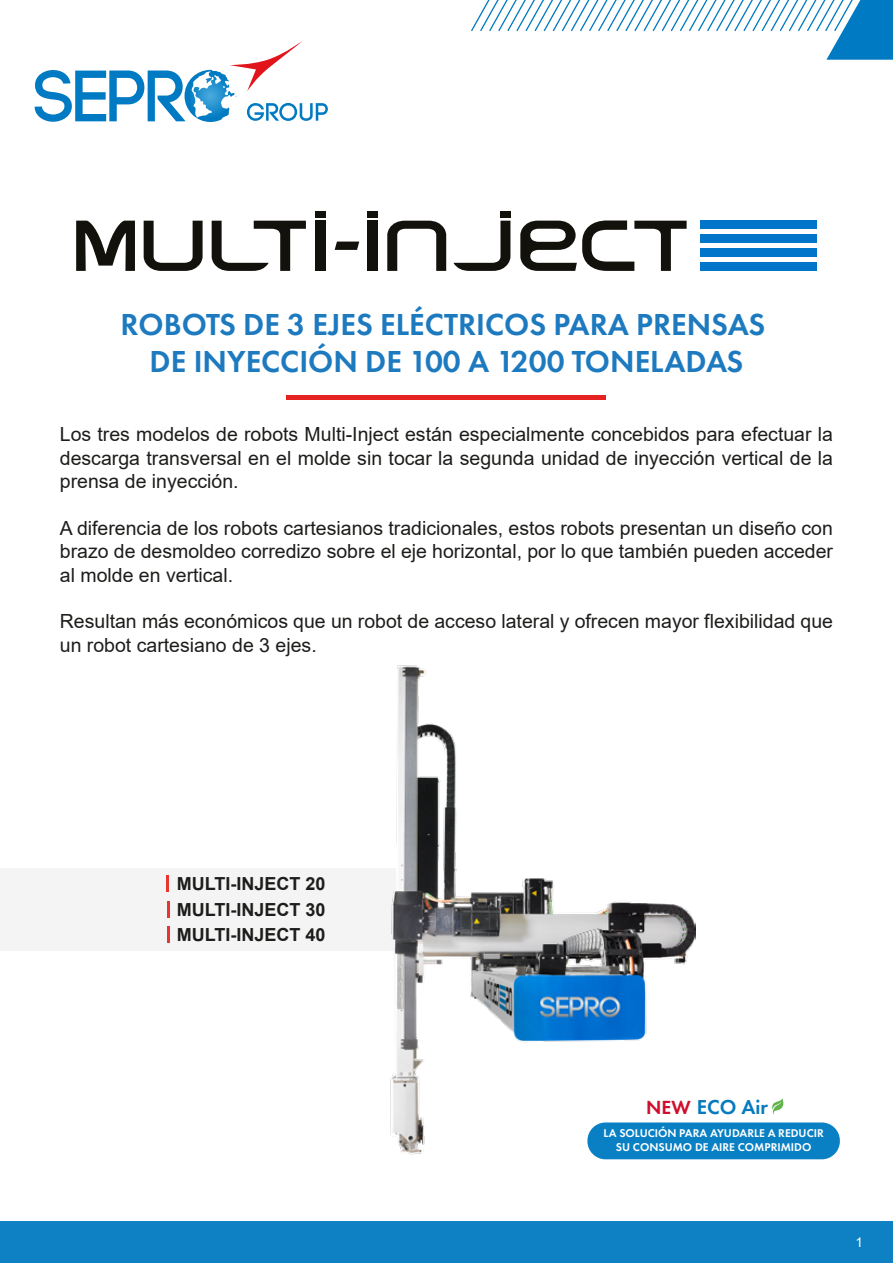
<style>
.page{position:relative;width:893px;height:1263px;background:#fff}
.page>*{position:absolute;margin:0;border:0;box-sizing:border-box;transform-origin:0 0}
.t1{font:600 31.5px/37.8px "Futura PT";color:#1d7abf;text-align:center}
.t2{font:600 20.85px "Futura PT";color:#067abe}
.t3{font:19.5px/23.4px "Arial";color:#1d1d1b;text-align:justify}
.t4{font:700 18px/26px "Arial";color:#1d1d1b}
.t5{font:13.5px "Arial";color:#fff}
.t6{font:600 11.7px/14.1px "Futura PT";color:#fff;text-align:center}
.s1{font-size:19.8px;color:#ce0e2d}
</style>
<div class="page">
<div style="left:700px;top:220px;width:117px;height:9px;background:#0075c9"></div>
<div style="left:700px;top:234px;width:117px;height:9px;background:#0075c9"></div>
<div style="left:700px;top:248px;width:117px;height:9px;background:#0075c9"></div>
<div style="left:700px;top:262px;width:117px;height:9px;background:#0075c9"></div>
<svg style="left:76px;top:221px;width:59px;height:50px"></svg>
<div style="left:316px;top:221px;width:10px;height:50px;background:#13110c"></div>
<div style="left:315px;top:211px;width:11px;height:6px;background:#13110c"></div>
<div style="left:367px;top:221px;width:10px;height:50px;background:#13110c"></div>
<svg style="left:144px;top:221px;width:59px;height:50px"></svg>
<svg style="left:387px;top:221px;width:59px;height:50px"></svg>
<svg style="left:453px;top:221px;width:57px;height:50px"></svg>
<svg style="left:212px;top:221px;width:94px;height:50px"></svg>
<svg style="left:520px;top:220px;width:167px;height:51px"></svg>
<div style="left:367px;top:211px;width:10px;height:6px;background:#13110c"></div>
<div style="left:500px;top:211px;width:10px;height:6px;background:#13110c"></div>
<svg style="left:335px;top:242px;width:24px;height:8px"></svg>
<div style="left:0;top:868px;width:436px;height:82px;background:#f4f4f4"></div>
<svg style="left:471px;top:0;width:422px;height:60px"></svg>
<svg style="left:35px;top:40px;width:293px;height:82px"></svg>
<div style="left:0;top:1221px;width:893px;height:42px;background:#0e81c5"></div>
<div style="left:287px;top:395px;width:319px;height:5px;background:#e52421"></div>
<svg style="left:167px;top:875px;width:2px;height:17px"></svg>
<svg style="left:167px;top:901px;width:2px;height:17px"></svg>
<img style="left:357px;top:665px;width:339px;height:495px">
<svg style="left:167px;top:926px;width:2px;height:16px"></svg>
<svg style="left:772px;top:1098px;width:12px;height:16px"></svg>
<div style="left:587px;top:1122px;width:253px;height:37px;background:#0980c4;border-radius:18px"></div>
<h1 class="t1" style="left:121px;top:305px;width:646px">ROBOTS DE 3 EJES ELÉCTRICOS PARA PRENSAS<br>DE INYECCIÓN DE 100 A 1200 TONELADAS</h1>
<p class="t3" style="left:60px;top:422px;width:775px">Los tres modelos de robots Multi-Inject están especialmente concebidos para efectuar la descarga transversal en el molde sin tocar la segunda unidad de inyección vertical de la prensa de inyección.</p>
<p class="t3" style="left:60px;top:516px;width:775px">A diferencia de los robots cartesianos tradicionales, estos robots presentan un diseño con brazo de desmoldeo corredizo sobre el eje horizontal, por lo que también pueden acceder al molde en vertical.</p>
<p class="t3" style="left:60px;top:610px;width:775px">Resultan más económicos que un robot de acceso lateral y ofrecen mayor flexibilidad que un robot cartesiano de 3 ejes.</p>
<p class="t4" style="left:177px;top:871px;width:150px">MULTI-INJECT 20<br>MULTI-INJECT 30</p>
<p class="t4" style="left:177px;top:921px;width:150px">MULTI-INJECT 40</p>
<p class="t2" style="left:646px;top:1094px;width:123px"><span class="s1">NEW</span> ECO Air</p>
<p class="t6" style="left:603px;top:1126px;width:222px">LA SOLUCIÓN PARA AYUDARLE A REDUCIR<br>SU CONSUMO DE AIRE COMPRIMIDO</p>
<p class="t5" style="left:856px;top:1233px;width:9px">1</p>
</div>
